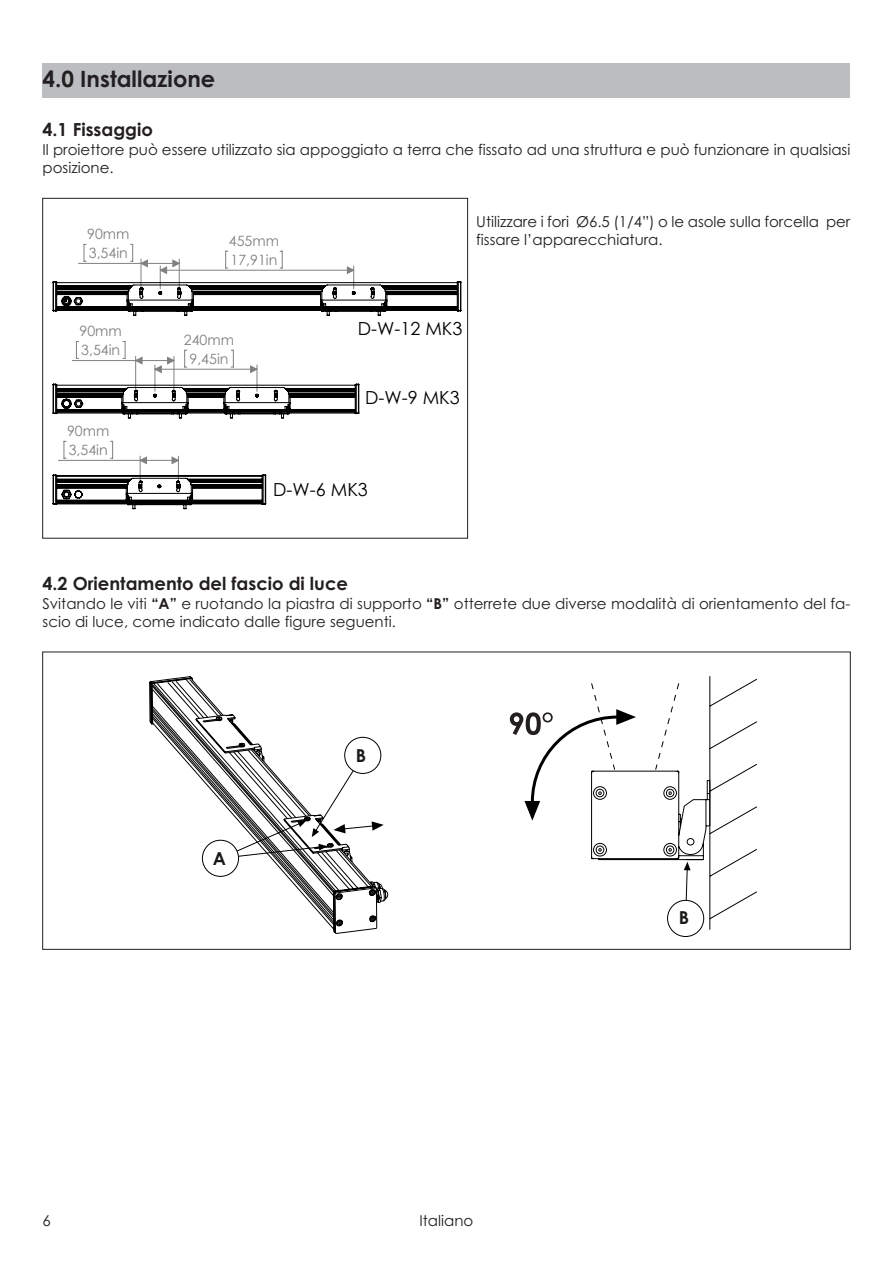
<style>
.page{position:relative;width:893px;height:1263px;background:#fff}
.page>*{position:absolute;margin:0;border:0;box-sizing:border-box;transform-origin:0 0}
.t1{font:700 22.5px "Century Gothic";color:#231f20}
.t2{font:700 18px "Century Gothic";color:#231f20}
.t3{font:18px "Century Gothic";color:#000}
.t4{font:700 17.85px "Century Gothic";color:#1a1a18}
.t5{font:15px/18px "Century Gothic";color:#231f20}
.t6{font:14.1px/19px "Century Gothic";color:#808080}
.s1{font-weight:700}
</style>
<div class="page">
<div style="left:43px;top:64px;width:807px;height:34px;background:#bcbdc0"></div>
<svg style="left:53px;top:244px;width:408px;height:265px"></svg>
<div style="left:43px;top:198px;width:425px;height:340px;border:1px solid #231f20"></div>
<svg style="left:510px;top:676px;width:247px;height:254px"></svg>
<div style="left:668px;top:900px;width:36px;height:36px;background:#fff;border-radius:50%"></div>
<div style="left:667px;top:900px;width:37px;height:37px;border:1px solid #000;border-radius:50%"></div>
<svg style="left:149px;top:676px;width:236px;height:258px"></svg>
<svg style="left:216px;top:716px;width:6px;height:5px"></svg>
<h1 class="t1" style="left:43px;top:66px;width:174px">4.0 Installazione</h1>
<p class="t2" style="left:43px;top:119px;width:112px">4.1 Fissaggio</p>
<p class="t5" style="left:43px;top:141px;width:809px">Il proiettore può essere utilizzato sia appoggiato a terra che fissato ad una struttura e può funzionare in qualsiasi posizione.</p>
<p class="t5" style="left:476px;top:213px;width:376px">Utilizzare i fori Ø6.5 (1/4”) o le asole sulla forcella per fissare l’apparecchiatura.</p>
<p class="t6" style="left:87px;top:224px;width:44px">90mm<br>3,54in</p>
<p class="t6" style="left:229px;top:231px;width:52px">455mm<br>17,91in</p>
<p class="t6" style="left:80px;top:321px;width:44px">90mm<br>3,54in</p>
<p class="t6" style="left:67px;top:421px;width:44px">90mm<br>3,54in</p>
<p class="t6" style="left:184px;top:330px;width:52px;text-align:center">240mm<br>9,45in</p>
<p class="t3" style="left:358px;top:316px;width:106px">D-W-12 MK3</p>
<p class="t3" style="left:365px;top:386px;width:96px">D-W-9 MK3</p>
<p class="t3" style="left:273px;top:478px;width:96px">D-W-6 MK3</p>
<p class="t2" style="left:43px;top:573px;width:307px">4.2 Orientamento del fascio di luce</p>
<p class="t5" style="left:43px;top:595px;width:809px">Svitando le viti <span class="s1">“A”</span> e ruotando la piastra di supporto <span class="s1">“B”</span> otterrete due diverse modalità di orientamento del fa&shy;scio di luce, come indicato dalle figure seguenti.</p>
<p class="t4" style="left:213px;top:847px;width:15px">A</p>
<p class="t4" style="left:356px;top:744px;width:12px">B</p>
<p class="t5" style="left:43px;top:1212px;width:10px">6</p>
<p class="t5" style="left:419px;top:1212px;width:55px">Italiano</p>
<p class="t4" style="left:679px;top:905px;width:12px">B</p>
</div>
